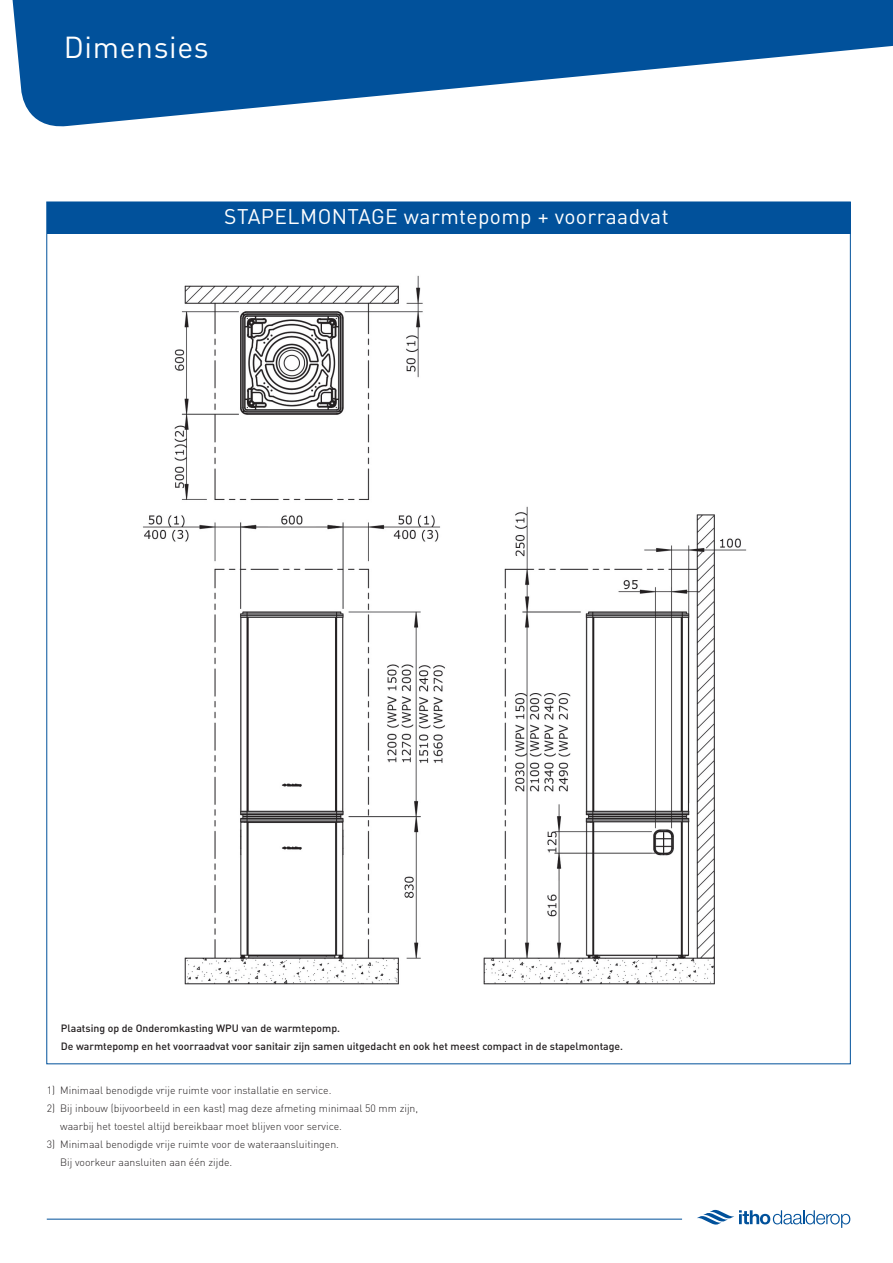
<style>
.page{position:relative;width:893px;height:1263px;background:#fff}
.page>*{position:absolute;margin:0;border:0;box-sizing:border-box;transform-origin:0 0}
.t1{font:30px "DIN";letter-spacing:.02em;color:#fff}
.t2{font:21px "DIN";letter-spacing:.02em;color:#fff}
.t3{font:300 10.5px/18px "DIN";color:#231f20}
.t4{font:500 10.5px/18px "DIN";color:#231f20}
</style>
<div class="page">
<div style="left:47px;top:202px;width:803px;height:32px;background:#01519b"></div>
<svg style="left:12px;top:0;width:881px;height:127px;fill:#01519b"></svg>
<hr style="left:47px;top:1219px;width:635px;height:1px;background:#01519b">
<svg style="left:697px;top:1209px;width:153px;height:19px"></svg>
<img style="left:143px;top:275px;width:604px;height:710px">
<h1 class="t1" style="left:64px;top:29px;width:146px">Dimensies</h1>
<h2 class="t2" style="left:224px;top:204px;width:446px">STAPELMONTAGE warmtepomp + voorraadvat</h2>
<p class="t4" style="left:61px;top:1019px;width:564px">Plaatsing op de Onderomkasting WPU van de warmtepomp.<br>De warmtepomp en het voorraadvat voor sanitair zijn samen uitgedacht en ook het meest compact in de stapelmontage.</p>
<p class="t3" style="left:47px;top:1081px;width:286px">1) Minimaal benodigde vrije ruimte voor installatie en service.</p>
<p class="t3" style="left:60px;top:1099px;width:359px;text-indent:-13px">2) Bij inbouw (bijvoorbeeld in een kast) mag deze afmeting minimaal 50 mm zijn, waarbij het toestel altijd bereikbaar moet blijven voor service.</p>
<p class="t3" style="left:60px;top:1135px;width:280px;text-indent:-13px">3) Minimaal benodigde vrije ruimte voor de wateraansluitingen.<br>Bij voorkeur aansluiten aan één zijde.</p>
</div>
